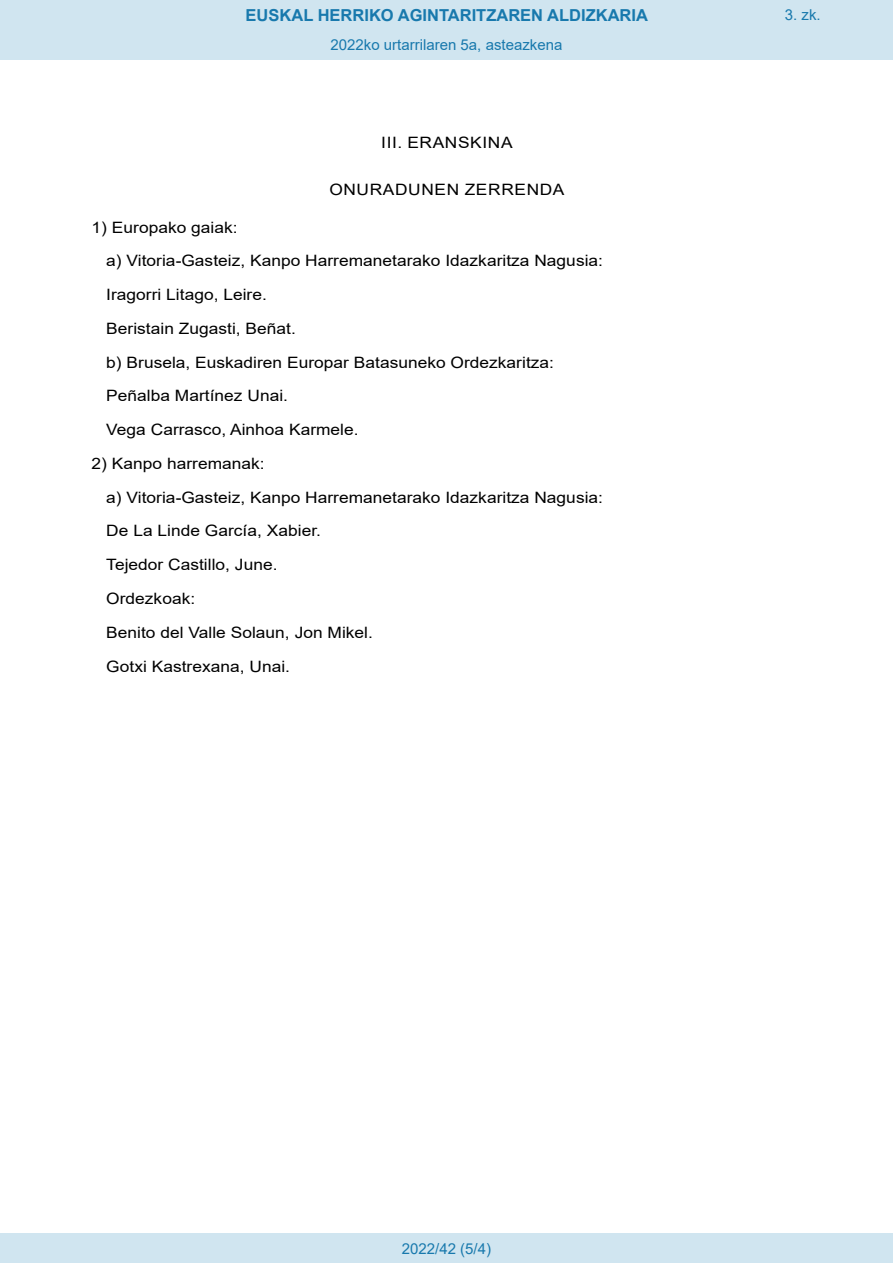
<style>
.page{position:relative;width:893px;height:1263px;background:#fff}
.page>*{position:absolute;margin:0;border:0;box-sizing:border-box;transform-origin:0 0}
.t1{font:700 16.5px "Arial";color:#1879ad}
.BOPVDetalle1{font:15.6px "Arial";color:#000;scale:1.11 1}
.BOPVDetalle{font:15.6px "Arial";color:#000;scale:1.11 1}
.BOPVClave{font:15.6px "Arial";letter-spacing:.035em;color:#000;scale:1.11 1}
.Paginacion_Centro{font:15px "Arial";color:#1879ad}
</style>
<div class="page">
<div style="left:0;top:0;width:893px;height:60px;background:#d0e5f0"></div>
<div style="left:0;top:1233px;width:893px;height:30px;background:#d0e5f0"></div>
<p class="t1" style="left:246px;top:3px;width:404px">EUSKAL HERRIKO AGINTARITZAREN ALDIZKARIA</p>
<p class="Paginacion_Centro" style="left:331px;top:35px;width:233px">2022ko urtarrilaren 5a, asteazkena</p>
<p class="BOPVClave" style="left:381px;top:132px;width:120px">III. ERANSKINA</p>
<p class="BOPVClave" style="left:329px;top:178px;width:213px">ONURADUNEN ZERRENDA</p>
<p class="BOPVDetalle" style="left:92px;top:216px;width:133px">1) Europako gaiak:</p>
<p class="BOPVDetalle1" style="left:106px;top:250px;width:449px">a) Vitoria-Gasteiz, Kanpo Harremanetarako Idazkaritza Nagusia:</p>
<p class="BOPVDetalle1" style="left:106px;top:284px;width:146px">Iragorri Litago, Leire.</p>
<p class="BOPVDetalle1" style="left:106px;top:318px;width:172px">Beristain Zugasti, Beñat.</p>
<p class="BOPVDetalle1" style="left:106px;top:351px;width:405px">b) Brusela, Euskadiren Europar Batasuneko Ordezkaritza:</p>
<p class="BOPVDetalle1" style="left:106px;top:385px;width:165px">Peñalba Martínez Unai.</p>
<p class="BOPVDetalle1" style="left:106px;top:419px;width:229px">Vega Carrasco, Ainhoa Karmele.</p>
<p class="BOPVDetalle" style="left:92px;top:453px;width:157px">2) Kanpo harremanak:</p>
<p class="BOPVDetalle1" style="left:106px;top:486px;width:449px">a) Vitoria-Gasteiz, Kanpo Harremanetarako Idazkaritza Nagusia:</p>
<p class="BOPVDetalle1" style="left:106px;top:520px;width:195px">De La Linde García, Xabier.</p>
<p class="BOPVDetalle1" style="left:106px;top:554px;width:156px">Tejedor Castillo, June.</p>
<p class="BOPVDetalle1" style="left:106px;top:588px;width:82px">Ordezkoak:</p>
<p class="BOPVDetalle1" style="left:106px;top:621px;width:242px">Benito del Valle Solaun, Jon Mikel.</p>
<p class="BOPVDetalle1" style="left:106px;top:655px;width:167px">Gotxi Kastrexana, Unai.</p>
<p class="Paginacion_Centro" style="left:785px;top:5px;width:37px">3. zk.</p>
<p class="Paginacion_Centro" style="left:402px;top:1238px;width:91px">2022/42 (5/4)</p>
</div>
